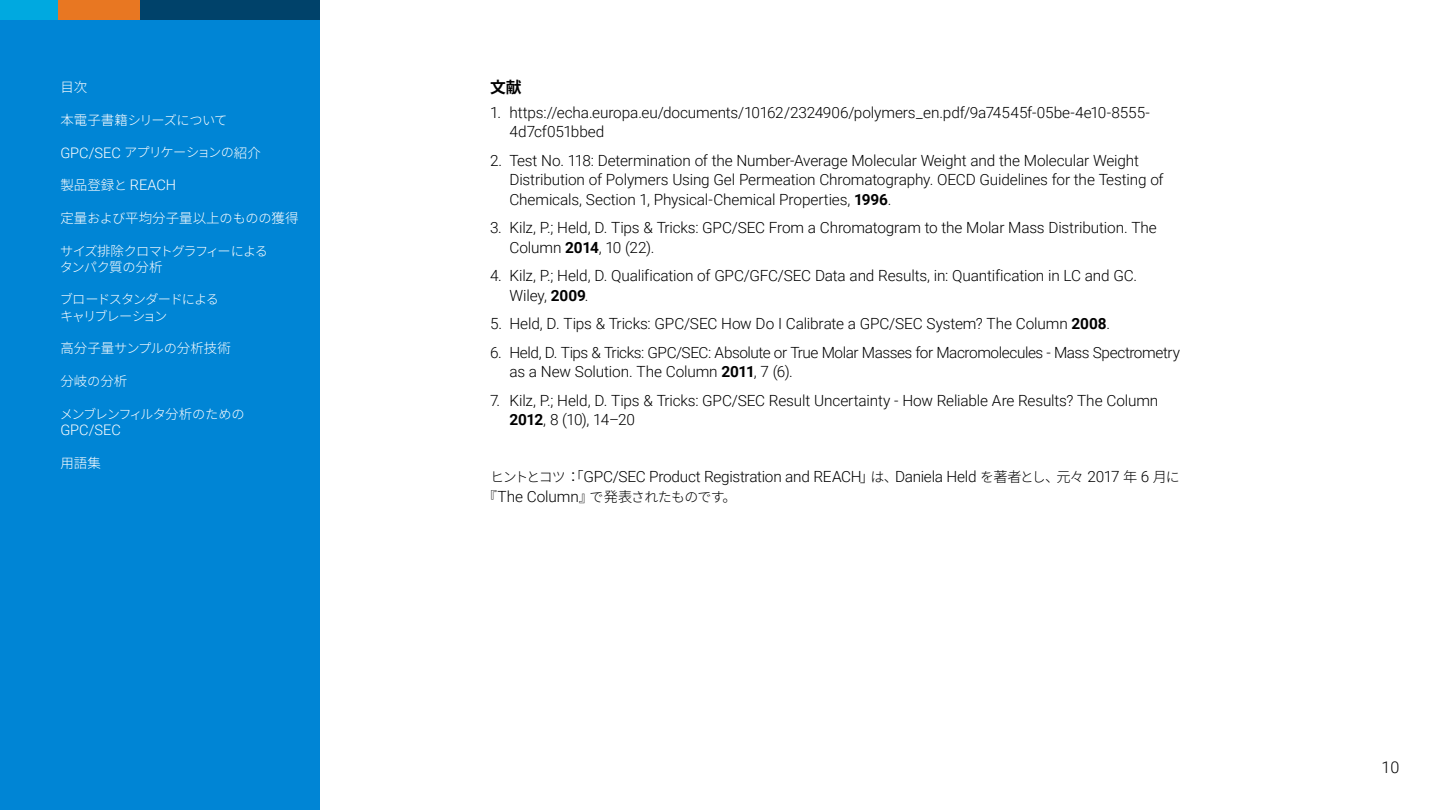
<style>
.page{position:relative;width:1440px;height:810px;background:#fff}
.page>*{position:absolute;margin:0;border:0;box-sizing:border-box;transform-origin:0 0}
.t1{font:300 16.2px "Roboto";color:#000}
.Heading2{font:700 15.75px "Noto Sans CJ Kjp";color:#000}
.Reference{font:300 15.38px/19.5px "Roboto";letter-spacing:-.01em;color:#000}
.Body{font:300 15.38px/19.5px "Roboto";letter-spacing:-.02em;color:#000}
.t2{font:300 14.55px "Roboto";color:#fff}
.t3{font:300 13.5px "Noto Sans CJ Kjp";color:#fff}
.t4{font:300 13.2px/16.2px "Noto Sans CJ Kjp";letter-spacing:-.09em;color:#fff}
.t5{font:300 13.2px "Noto Sans CJ Kjp";letter-spacing:-.07em;color:#fff}
.s1{font-size:13.5px}
.s2{font-family:"Roboto";font-size:14.55px}
.s3{font-family:"Noto Sans CJ Kjp";font-size:13.5px}
.s4{font-family:"Noto Sans CJ Kjp";font-size:13.2px}
.s5{font-size:13.2px}
.s6{font-weight:700}
.s7{font-family:"Noto Sans CJ Kjp";font-size:13.95px}
.s8{font-family:"Noto Sans CJ Kjp";font-size:14.25px}
</style>
<div class="page">
<div style="left:0;top:0;width:320px;height:810px;background:#0085d5"></div>
<div style="left:0;top:0;width:320px;height:20px;background:#00426a"></div>
<div style="left:0;top:0;width:81px;height:20px;background:#00a9e0"></div>
<div style="left:59px;top:0;width:81px;height:20px;background:#e87722"></div>
<p class="t3" style="left:60px;top:80px;width:28px">目次</p>
<p class="t5" style="left:60px;top:113px;width:169px"><span class="s1">本電子書籍</span>シリーズについて</p>
<p class="t5" style="left:60px;top:145px;width:202px"><span class="s2">GPC/SEC</span> アプリケーションの<span class="s1">紹介</span></p>
<p class="t2" style="left:60px;top:175px;width:117px"><span class="s3">製品登録</span><span class="s4">と</span> REACH</p>
<p class="t3" style="left:60px;top:210px;width:240px">定量<span class="s5">および</span>平均分子量以上<span class="s5">のものの</span>獲得</p>
<p class="t4" style="left:60px;top:243px;width:210px">サイズ<span class="s1">排除</span>クロマトグラフィーによるタンパク<span class="s1">質</span>の<span class="s1">分析</span></p>
<p class="t4" style="left:60px;top:292px;width:161px">ブロードスタンダードによるキャリブレーション</p>
<p class="t3" style="left:60px;top:341px;width:172px">高分子量<span class="s5">サンプルの</span>分析技術</p>
<p class="t3" style="left:60px;top:374px;width:69px">分岐<span class="s5">の</span>分析</p>
<p class="t4" style="left:60px;top:406px;width:186px">メンブレンフィルタ<span class="s1">分析</span>のための</p>
<p class="t2" style="left:60px;top:420px;width:62px">GPC/SEC</p>
<p class="t3" style="left:60px;top:455px;width:42px">用語集</p>
<p class="Heading2" style="left:490px;top:78px;width:33px">文献</p>
<p class="Reference" style="left:510px;top:102px;width:642px;text-indent:-20px">1. https://echa.europa.eu/documents/10162/2324906/polymers_en.pdf/9a74545f-05be-4e10-8555-<br>4d7cf051bbed</p>
<p class="Reference" style="left:510px;top:150px;width:656px;text-indent:-20px">2. Test No. 118: Determination of the Number-Average Molecular Weight and the Molecular Weight<br>Distribution of Polymers Using Gel Permeation Chromatography. OECD Guidelines for the Testing of<br>Chemicals, Section 1, Physical-Chemical Properties, <span class="s6">1996</span>.</p>
<p class="Reference" style="left:510px;top:217px;width:649px;text-indent:-20px">3. Kilz, P.; Held, D. Tips &amp; Tricks: GPC/SEC From a Chromatogram to the Molar Mass Distribution. The<br>Column <span class="s6">2014</span>, 10 (22).</p>
<p class="Reference" style="left:510px;top:265px;width:629px;text-indent:-20px">4. Kilz, P.; Held, D. Qualification of GPC/GFC/SEC Data and Results, in: Quantification in LC and GC.<br>Wiley, <span class="s6">2009</span>.</p>
<p class="Reference" style="left:490px;top:313px;width:622px">5. Held, D. Tips &amp; Tricks: GPC/SEC How Do I Calibrate a GPC/SEC System? The Column <span class="s6">2008</span>.</p>
<p class="Reference" style="left:509px;top:342px;width:672px;text-indent:-20px">6. Held, D. Tips &amp; Tricks: GPC/SEC: Absolute or True Molar Masses for Macromolecules - Mass Spectrometry as a New Solution. The Column <span class="s6">2011</span>, 7 (6).</p>
<p class="Reference" style="left:509px;top:390px;width:650px;text-indent:-20px">7. Kilz, P.; Held, D. Tips &amp; Tricks: GPC/SEC Result Uncertainty - How Reliable Are Results? The Column<br><span class="s6">2012</span>, 8 (10), 14–20</p>
<p class="Body" style="left:483px;top:466px;width:698px;text-indent:7px"><span class="s7">ヒントとコツ</span><span class="s8">：「</span>GPC/SEC Product Registration and REACH<span class="s8">」</span><span class="s7">は</span><span class="s8">、</span>Daniela Held <span class="s7">を</span><span class="s8">著者</span><span class="s7">とし</span><span class="s8">、元々</span> 2017 <span class="s8">年</span> 6 <span class="s8">月</span><span class="s7">に</span><span class="s8">『</span>The Column<span class="s8">』</span><span class="s7">で</span><span class="s8">発表</span><span class="s7">されたものです</span><span class="s8">。</span></p>
<p class="t1" style="left:1382px;top:756px;width:19px">10</p>
</div>
